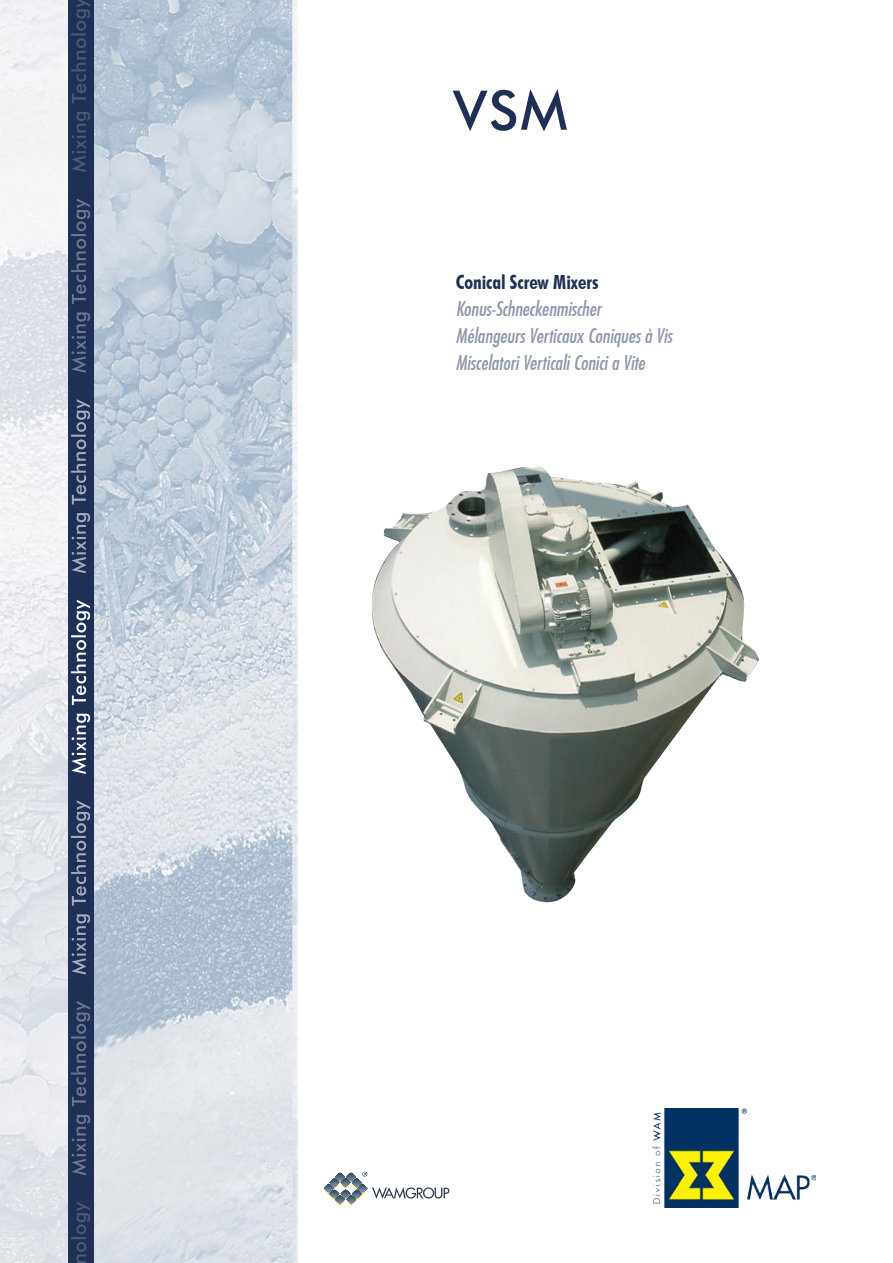
<style>
.page{position:relative;width:893px;height:1263px;background:#fff}
.page>*{position:absolute;margin:0;border:0;box-sizing:border-box;transform-origin:0 0}
.t1{font:500 54.75px "Futura BT";color:#1f2f55}
.t2{font:19.5px "Futura Md Cn BT Italic";color:#8f97aa}
.t3{font:700 condensed 19.5px "Futura BT";color:#1f2f55}
</style>
<div class="page">
<img style="left:652px;top:1108px;width:164px;height:100px">
<img style="left:0;top:0;width:298px;height:1263px">
<div style="left:68px;top:0;width:25px;height:1263px;background:#1f2f55"></div>
<svg style="left:71px;top:1202px;width:19px;height:61px"></svg>
<svg style="left:71px;top:1001px;width:19px;height:174px"></svg>
<svg style="left:71px;top:800px;width:19px;height:174px"></svg>
<svg style="left:71px;top:600px;width:19px;height:174px"></svg>
<svg style="left:71px;top:399px;width:19px;height:174px"></svg>
<svg style="left:71px;top:198px;width:19px;height:175px"></svg>
<svg style="left:71px;top:0;width:19px;height:172px"></svg>
<svg style="left:324px;top:1171px;width:125px;height:35px"></svg>
<img style="left:371px;top:466px;width:388px;height:437px">
<p class="t1" style="left:453px;top:77px;width:116px">VSM</p>
<p class="t3" style="left:456px;top:271px;width:144px">Conical Screw Mixers</p>
<p class="t2" style="left:456px;top:297px;width:147px">Konus-Schneckenmischer</p>
<p class="t2" style="left:456px;top:324px;width:218px">Mélangeurs Verticaux Coniques à Vis</p>
<p class="t2" style="left:456px;top:351px;width:191px">Miscelatori Verticali Conici a Vite</p>
</div>
